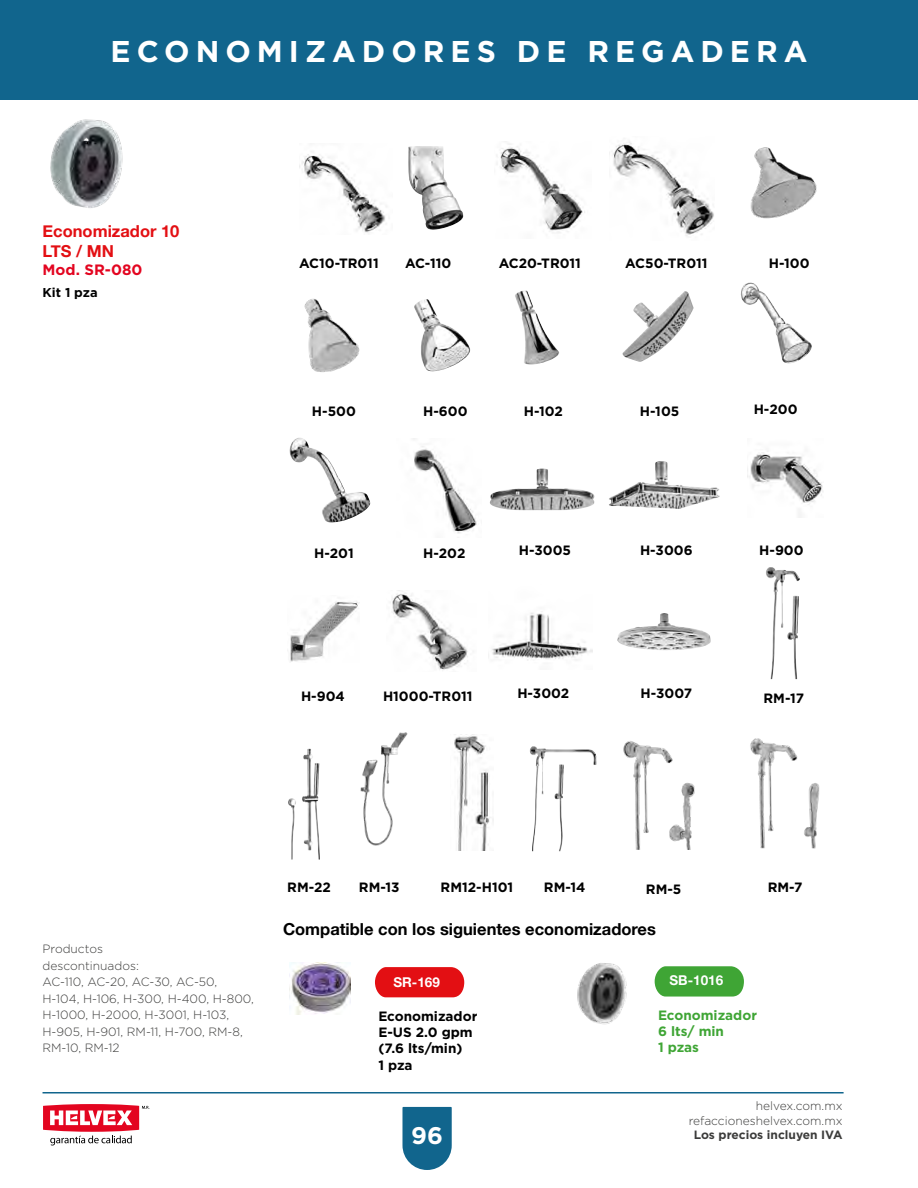
<style>
.page{position:relative;width:918px;height:1188px;background:#fff}
.page>*{position:absolute;margin:0;border:0;box-sizing:border-box;transform-origin:0 0}
.t1{font:700 30px "Gotham";letter-spacing:.2em;color:#fff}
.t2{font:700 24px "Gotham";color:#fff}
.t3{font:700 16.5px "Helvetica Neue";color:#000}
.t4{font:700 16.5px/19.8px "Helvetica Neue";color:#e30f13}
.t5{font:700 15px "Gotham";color:#e30520}
.t6{font:700 13.5px/16.2px "Gotham";color:#000}
.t7{font:700 13.5px/16.2px "Gotham";color:#3fa535}
.t8{font:700 13.5px "Helvetica Neue";color:#fff}
.t9{font:700 12.9px "Gotham";color:#000}
.t10{font:300 12px/16.5px "Gotham";color:#3c3c3b}
.t11{font:700 12px "Gotham";color:#3c3c3b}
</style>
<div class="page">
<img style="left:408px;top:146px;width:55px;height:84px">
<img style="left:490px;top:468px;width:105px;height:42px">
<img style="left:609px;top:461px;width:111px;height:48px">
<img style="left:290px;top:601px;width:68px;height:61px">
<img style="left:299px;top:151px;width:88px;height:82px">
<img style="left:496px;top:143px;width:89px;height:90px">
<img style="left:609px;top:141px;width:105px;height:95px">
<img style="left:750px;top:147px;width:67px;height:72px">
<img style="left:392px;top:593px;width:76px;height:77px">
<img style="left:515px;top:290px;width:44px;height:75px">
<img style="left:741px;top:283px;width:71px;height:81px">
<img style="left:289px;top:438px;width:82px;height:85px">
<img style="left:414px;top:446px;width:63px;height:88px">
<img style="left:304px;top:298px;width:56px;height:74px">
<img style="left:414px;top:299px;width:57px;height:73px">
<img style="left:747px;top:451px;width:76px;height:66px">
<img style="left:622px;top:291px;width:72px;height:71px">
<img style="left:492px;top:611px;width:100px;height:50px">
<img style="left:617px;top:613px;width:94px;height:37px">
<img style="left:50px;top:119px;width:73px;height:89px">
<img style="left:623px;top:741px;width:72px;height:109px">
<img style="left:750px;top:738px;width:70px;height:111px">
<img style="left:766px;top:571px;width:34px;height:108px">
<img style="left:454px;top:735px;width:39px;height:115px">
<img style="left:360px;top:732px;width:48px;height:114px">
<img style="left:530px;top:749px;width:63px;height:102px">
<img style="left:288px;top:749px;width:32px;height:111px">
<svg style="left:666px;top:966px;width:78px;height:31px;background:#4aaa40"></svg>
<svg style="left:375px;top:967px;width:89px;height:30px;background:#e41c20"></svg>
<img style="left:289px;top:963px;width:61px;height:51px">
<img style="left:577px;top:963px;width:89px;height:62px">
<svg style="left:402px;top:1107px;width:50px;height:63px;background:#287498"></svg>
<svg style="left:43px;top:1104px;width:107px;height:41px"></svg>
<hr style="left:43px;top:1092px;width:801px;height:2px;background:#11658d">
<div style="left:0;top:0;width:918px;height:99px;background:#11658d"></div>
<h1 class="t1" style="left:111px;top:34px;width:698px">ECONOMIZADORES DE REGADERA</h1>
<p class="t4" style="left:43px;top:222px;width:138px">Economizador 10<br>LTS / MN</p>
<p class="t5" style="left:43px;top:261px;width:101px">Mod. SR-080</p>
<p class="t9" style="left:43px;top:285px;width:57px">Kit 1 pza</p>
<p class="t6" style="left:299px;top:255px;width:81px">AC10-TR011</p>
<p class="t6" style="left:405px;top:255px;width:48px">AC-110</p>
<p class="t6" style="left:499px;top:255px;width:84px">AC20-TR011</p>
<p class="t6" style="left:625px;top:255px;width:84px">AC50-TR011</p>
<p class="t6" style="left:769px;top:255px;width:42px">H-100</p>
<p class="t6" style="left:312px;top:402px;width:45px">H-500</p>
<p class="t6" style="left:423px;top:402px;width:46px">H-600</p>
<p class="t6" style="left:524px;top:402px;width:41px">H-102</p>
<p class="t6" style="left:640px;top:402px;width:41px">H-105</p>
<p class="t6" style="left:754px;top:401px;width:45px">H-200</p>
<p class="t6" style="left:314px;top:545px;width:41px">H-201</p>
<p class="t6" style="left:423px;top:545px;width:44px">H-202</p>
<p class="t6" style="left:519px;top:542px;width:54px">H-3005</p>
<p class="t6" style="left:640px;top:542px;width:54px">H-3006</p>
<p class="t6" style="left:759px;top:542px;width:46px">H-900</p>
<p class="t6" style="left:301px;top:688px;width:45px">H-904</p>
<p class="t6" style="left:383px;top:688px;width:91px">H1000-TR011</p>
<p class="t6" style="left:517px;top:685px;width:54px">H-3002</p>
<p class="t6" style="left:640px;top:685px;width:53px">H-3007</p>
<p class="t6" style="left:764px;top:690px;width:42px">RM-17</p>
<p class="t10" style="left:43px;top:941px;width:213px">Productos<br>descontinuados:<br>AC-110, AC-20, AC-30, AC-50,<br>H-104, H-106, H-300, H-400, H-800,<br>H-1000, H-2000, H-3001, H-103,<br>H-905, H-901, RM-11, H-700, RM-8,<br>RM-10, RM-12</p>
<p class="t6" style="left:441px;top:878px;width:74px">RM12-H101</p>
<p class="t6" style="left:287px;top:878px;width:45px">RM-22</p>
<p class="t6" style="left:359px;top:878px;width:42px">RM-13</p>
<p class="t6" style="left:544px;top:878px;width:43px">RM-14</p>
<p class="t6" style="left:646px;top:881px;width:37px">RM-5</p>
<p class="t6" style="left:768px;top:878px;width:36px">RM-7</p>
<p class="t3" style="left:283px;top:916px;width:374px">Compatible con los siguientes economizadores</p>
<p class="t8" style="left:393px;top:971px;width:48px">SR-169</p>
<p class="t8" style="left:670px;top:970px;width:55px">SB-1016</p>
<p class="t6" style="left:378px;top:1008px;width:100px">Economizador<br>E-US 2.0 gpm (7.6 lts/min)<br>1 pza</p>
<h2 class="t2" style="left:411px;top:1122px;width:33px">96</h2>
<p class="t7" style="left:658px;top:1006px;width:100px">Economizador<br>6 lts/ min<br>1 pzas</p>
<p class="t10" style="left:689px;top:1099px;width:155px;line-height:14.4px;text-align:right">helvex.com.mx refaccioneshelvex.com.mx</p>
<p class="t11" style="left:694px;top:1128px;width:150px">Los precios incluyen IVA</p>
</div>
